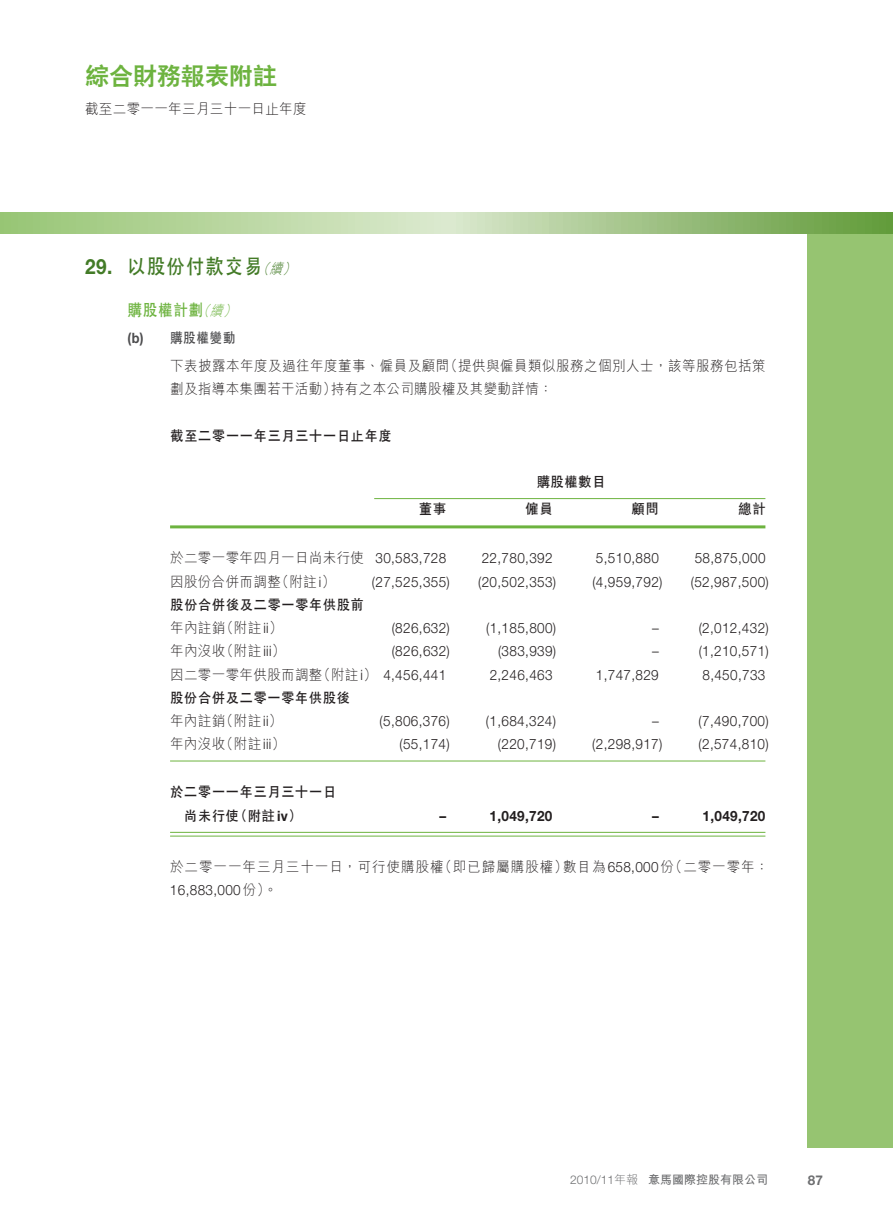
<style>
.page{position:relative;width:893px;height:1212px;background:#fff}
.page>*{position:absolute;margin:0;border:0;box-sizing:border-box;transform-origin:0 0}
.t1{font:24px "C Hei 2 HK Xbold E Ten B5 H";color:#6db33f}
.t2{font:21px "C Hei 2 HK Bold E Ten B5 H";letter-spacing:.025em;color:#437b27;scale:.9 1}
.t3{font:16.5px "C Hei 2 HK Bold E Ten B5 H";letter-spacing:.025em;color:#6db33f;scale:.9 1}
.t4{font:300 14.25px "Helvetica Neue LT Std";letter-spacing:.025em;color:#231f20;scale:.95 1}
.t5{font:14.25px/23.2px "M Hei HK Light E Ten B5 H";letter-spacing:.025em;color:#231f20;scale:.95 1}
.t6{font:14.25px/23.2px "C Hei 2 HK Bold E Ten B5 H";letter-spacing:.025em;color:#231f20;scale:.95 1}
.t7{font:14.25px "M Hei HK Light E Ten B5 H";letter-spacing:.07em;color:#231f20;scale:.95 1}
.t8{font:700 14.25px "Helvetica Neue LT Std";letter-spacing:.025em;color:#231f20;scale:.95 1}
.t9{font:14.25px "C Hei 2 HK Bold E Ten B5 H";letter-spacing:.025em;color:#4c4c4e;scale:.9 1}
.t10{font:700 13.5px "Helvetica Neue LT Std";color:#6d6e70}
.t11{font:12px "M Hei HK Bold E Ten B5 H";color:#6d6e70}
.s1{font-family:"Helvetica Neue LT Std";font-weight:700}
.s2{font-family:"M Hei HK Light E Ten B5 H";font-style:italic;font-size:14.25px}
.s3{font-family:"Helvetica Neue LT Std";font-weight:300}
.s4{font-family:"M Hei HK Light E Ten B5 H";font-weight:400}
.s5{font-family:"M Hei HK Light E Ten B5 H"}
</style>
<div class="page">
<div style="left:808px;top:216px;width:85px;height:932px;background:#96c471"></div>
<svg style="left:0;top:213px;width:893px;height:21px;background:#aacb90"></svg>
<hr style="left:374px;top:498px;width:391px;height:1px;background:#6db33f">
<hr style="left:170px;top:525px;width:595px;height:3px;background:#6db33f">
<hr style="left:170px;top:761px;width:595px;height:1px;background:#6db33f">
<hr style="left:170px;top:832px;width:595px;height:1px;background:#6db33f">
<hr style="left:170px;top:836px;width:595px;height:1px;background:#6db33f">
<h1 class="t1" style="left:85px;top:67px;width:193px">綜合財務報表附註</h1>
<p class="t5" style="left:85px;top:99px;width:235px">截至二零一一年三月三十一日止年度</p>
<h2 class="t2" style="left:85px;top:258px;width:239px"><span class="s1">29.</span> 以股份付款交易<span class="s2">（續）</span></h2>
<p class="t3" style="left:128px;top:303px;width:126px">購股權計劃<span class="s2">（續）</span></p>
<p class="t9" style="left:128px;top:333px;width:121px"><span class="s1">(b)</span> 購股權變動</p>
<p class="t5" style="left:170px;top:356px;width:628px">下表披露本年度及過往年度董事、僱員及顧問（提供與僱員類似服務之個別人士，該等服務包括策劃及指導本集團若干活動）持有之本公司購股權及其變動詳情：</p>
<p class="t6" style="left:170px;top:425px;width:235px">截至二零一一年三月三十一日止年度</p>
<p class="t6" style="left:537px;top:472px;width:74px">購股權數目</p>
<p class="t6" style="left:419px;top:499px;width:30px">董事</p>
<p class="t6" style="left:525px;top:499px;width:30px">僱員</p>
<p class="t6" style="left:631px;top:499px;width:30px">顧問</p>
<p class="t6" style="left:738px;top:499px;width:30px">總計</p>
<p class="t5" style="left:170px;top:548px;width:292px">於二零一零年四月一日尚未行使 <span class="s3">30,583,728</span></p>
<p class="t4" style="left:482px;top:553px;width:76px">22,780,392</p>
<p class="t4" style="left:596px;top:553px;width:68px">5,510,880</p>
<p class="t4" style="left:695px;top:553px;width:76px">58,875,000</p>
<p class="t5" style="left:170px;top:572px;width:175px">因股份合併而調整（附註<span class="s3">i</span>）</p>
<p class="t4" style="left:372px;top:576px;width:84px">(27,525,355)</p>
<p class="t4" style="left:478px;top:576px;width:84px">(20,502,353)</p>
<p class="t4" style="left:592px;top:576px;width:75px">(4,959,792)</p>
<p class="t4" style="left:691px;top:576px;width:84px">(52,987,500)</p>
<p class="t6" style="left:170px;top:595px;width:206px">股份合併後及二零一零年供股前</p>
<p class="t5" style="left:170px;top:618px;width:120px">年內註銷（附註<span class="s3">ii</span>）</p>
<p class="t4" style="left:392px;top:623px;width:63px">(826,632)</p>
<p class="t4" style="left:486px;top:623px;width:75px">(1,185,800)</p>
<p class="t4" style="left:652px;top:623px;width:9px">–</p>
<p class="t4" style="left:699px;top:623px;width:75px">(2,012,432)</p>
<p class="t5" style="left:170px;top:641px;width:123px">年內沒收（附註<span class="s3">iii</span>）</p>
<p class="t4" style="left:392px;top:646px;width:63px">(826,632)</p>
<p class="t4" style="left:498px;top:646px;width:63px">(383,939)</p>
<p class="t4" style="left:652px;top:646px;width:9px">–</p>
<p class="t4" style="left:699px;top:646px;width:75px">(1,210,571)</p>
<p class="t5" style="left:170px;top:665px;width:292px">因二零一零年供股而調整（附註<span class="s3">i</span>） <span class="s3">4,456,441</span></p>
<p class="t4" style="left:490px;top:669px;width:68px">2,246,463</p>
<p class="t4" style="left:596px;top:669px;width:68px">1,747,829</p>
<p class="t4" style="left:702px;top:669px;width:68px">8,450,733</p>
<p class="t6" style="left:170px;top:688px;width:191px">股份合併及二零一零年供股後</p>
<p class="t5" style="left:170px;top:711px;width:120px">年內註銷（附註<span class="s3">ii</span>）</p>
<p class="t4" style="left:380px;top:716px;width:75px">(5,806,376)</p>
<p class="t4" style="left:486px;top:716px;width:75px">(1,684,324)</p>
<p class="t4" style="left:652px;top:716px;width:9px">–</p>
<p class="t4" style="left:698px;top:716px;width:75px">(7,490,700)</p>
<p class="t5" style="left:170px;top:734px;width:123px">年內沒收（附註<span class="s3">iii</span>）</p>
<p class="t4" style="left:399px;top:739px;width:54px">(55,174)</p>
<p class="t4" style="left:498px;top:739px;width:63px">(220,719)</p>
<p class="t4" style="left:592px;top:739px;width:75px">(2,298,917)</p>
<p class="t4" style="left:698px;top:739px;width:75px">(2,574,810)</p>
<p class="t6" style="left:184px;top:782px;width:162px;text-indent:-14px">於二零一一年三月三十一日尚未行使（附註<span class="s1">iv</span>）</p>
<p class="t8" style="left:439px;top:810px;width:9px">–</p>
<p class="t8" style="left:490px;top:810px;width:68px">1,049,720</p>
<p class="t8" style="left:652px;top:810px;width:9px">–</p>
<p class="t8" style="left:702px;top:810px;width:68px">1,049,720</p>
<p class="t7" style="left:170px;top:861px;width:632px">於二零一一年三月三十一日，可行使購股權（即已歸屬購股權）數目為<span class="s3">658,000</span>份（二零一零年：</p>
<p class="t4" style="left:170px;top:885px;width:114px">16,883,000<span class="s4">份）。</span></p>
<p class="t11" style="left:570px;top:1175px;width:200px"><span class="s3">2010/11</span><span class="s5">年報</span> 意馬國際控股有限公司</p>
<p class="t10" style="left:808px;top:1175px;width:17px">87</p>
</div>
